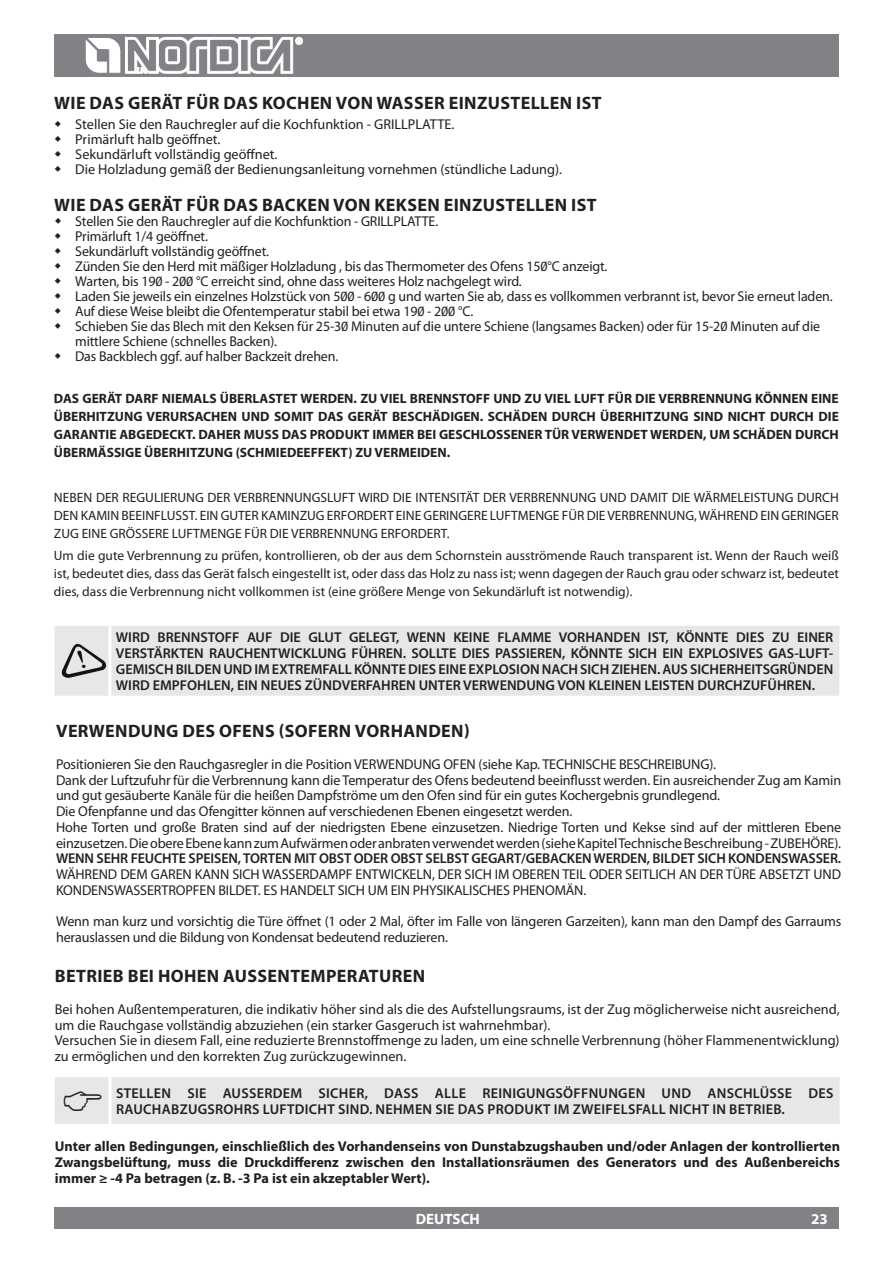
<style>
.page{position:relative;width:893px;height:1263px;background:#fff}
.page>*{position:absolute;margin:0;border:0;box-sizing:border-box;transform-origin:0 0}
.t1{font:700 18px "Myriad Pro";letter-spacing:.02em;color:#231f20}
.t2{font:700 15px "Myriad Pro";color:#fff}
.t3{font:14.25px/15px "Myriad Pro";letter-spacing:-.01em;color:#231f20}
.t4{font:600 14.25px/15.8px "Myriad Pro";color:#231f20;text-align:justify}
.t5{font:700 14.25px/15.8px "Myriad Pro";color:#231f20;text-align:justify}
.t6{font:600 14.25px/15.8px "Myriad Pro";letter-spacing:.02em;color:#231f20}
.t7{font:13.5px/18px "Myriad Pro";color:#231f20;text-align:justify}
.t8{font:700 13.5px/18px "Myriad Pro";color:#231f20;text-align:justify}
</style>
<div class="page">
<div style="left:54px;top:34px;width:785px;height:43px;background:#808285"></div>
<svg style="left:85px;top:37px;width:218px;height:37px"></svg>
<div style="left:54px;top:1208px;width:785px;height:21px;background:#808285"></div>
<div style="left:55px;top:626px;width:784px;height:70px;background:#e6e7e9"></div>
<hr style="left:108px;top:626px;width:3px;height:70px;background:#fff">
<svg style="left:61px;top:642px;width:45px;height:37px;background:#b2b4b5"></svg>
<div style="left:55px;top:1077px;width:785px;height:47px;background:#e6e7e9"></div>
<p class="t1" style="left:54px;top:91px;width:549px">WIE DAS GERÄT FÜR DAS KOCHEN VON WASSER EINZUSTELLEN IST</p>
<p class="t3" style="left:75px;top:116px;width:488px">Stellen Sie den Rauchregler auf die Kochfunktion - GRILLPLATTE.<br>Primärluft halb geöffnet.<br>Sekundärluft vollständig geöffnet.<br>Die Holzladung gemäß der Bedienungsanleitung vornehmen (stündliche Ladung).</p>
<p class="t1" style="left:54px;top:193px;width:544px">WIE DAS GERÄT FÜR DAS BACKEN VON KEKSEN EINZUSTELLEN IST</p>
<p class="t3" style="left:75px;top:213px;width:759px">Stellen Sie den Rauchregler auf die Kochfunktion - GRILLPLATTE.<br>Primärluft 1/4 geöffnet.<br>Sekundärluft vollständig geöffnet.<br>Zünden Sie den Herd mit mäßiger Holzladung , bis das Thermometer des Ofens 150°C anzeigt.<br>Warten, bis 190 - 200 °C erreicht sind, ohne dass weiteres Holz nachgelegt wird.<br>Laden Sie jeweils ein einzelnes Holzstück von 500 - 600 g und warten Sie ab, dass es vollkommen verbrannt ist, bevor Sie erneut laden.<br>Auf diese Weise bleibt die Ofentemperatur stabil bei etwa 190 - 200 °C.<br>Schieben Sie das Blech mit den Keksen für 25-30 Minuten auf die untere Schiene (langsames Backen) oder für 15-20 Minuten auf die mittlere Schiene (schnelles Backen).<br>Das Backblech ggf. auf halber Backzeit drehen.</p>
<p class="t8" style="left:54px;top:389px;width:786px">DAS GERÄT DARF NIEMALS ÜBERLASTET WERDEN. ZU VIEL BRENNSTOFF UND ZU VIEL LUFT FÜR DIE VERBRENNUNG KÖNNEN EINE ÜBERHITZUNG VERURSACHEN UND SOMIT DAS GERÄT BESCHÄDIGEN. SCHÄDEN DURCH ÜBERHITZUNG SIND NICHT DURCH DIE GARANTIE ABGEDECKT. DAHER MUSS DAS PRODUKT IMMER BEI GESCHLOSSENER TÜR VERWENDET WERDEN, UM SCHÄDEN DURCH ÜBERMÄSSIGE ÜBERHITZUNG (SCHMIEDEEFFEKT) ZU VERMEIDEN.</p>
<p class="t7" style="left:54px;top:488px;width:786px">NEBEN DER REGULIERUNG DER VERBRENNUNGSLUFT WIRD DIE INTENSITÄT DER VERBRENNUNG UND DAMIT DIE WÄRMELEISTUNG DURCH DEN KAMIN BEEINFLUSST. EIN GUTER KAMINZUG ERFORDERT EINE GERINGERE LUFTMENGE FÜR DIE VERBRENNUNG, WÄHREND EIN GERINGER ZUG EINE GRÖSSERE LUFTMENGE FÜR DIE VERBRENNUNG ERFORDERT.</p>
<p class="t7" style="left:54px;top:546px;width:786px">Um die gute Verbrennung zu prüfen, kontrollieren, ob der aus dem Schornstein ausströmende Rauch transparent ist. Wenn der Rauch weiß ist, bedeutet dies, dass das Gerät falsch eingestellt ist, oder dass das Holz zu nass ist; wenn dagegen der Rauch grau oder schwarz ist, bedeutet dies, dass die Verbrennung nicht vollkommen ist (eine größere Menge von Sekundärluft ist notwendig).</p>
<p class="t4" style="left:116px;top:629px;width:719px">WIRD BRENNSTOFF AUF DIE GLUT GELEGT, WENN KEINE FLAMME VORHANDEN IST, KÖNNTE DIES ZU EINER VERSTÄRKTEN RAUCHENTWICKLUNG FÜHREN. SOLLTE DIES PASSIEREN, KÖNNTE SICH EIN EXPLOSIVES GAS-LUFT-GEMISCH BILDEN UND IM EXTREMFALL KÖNNTE DIES EINE EXPLOSION NACH SICH ZIEHEN. AUS SICHERHEITSGRÜNDEN WIRD EMPFOHLEN, EIN NEUES ZÜNDVERFAHREN UNTER VERWENDUNG VON KLEINEN LEISTEN DURCHZUFÜHREN.</p>
<p class="t1" style="left:56px;top:719px;width:415px">VERWENDUNG DES OFENS (SOFERN VORHANDEN)</p>
<p class="t3" style="left:56px;top:756px;width:787px;line-height:15.8px">Positionieren Sie den Rauchgasregler in die Position VERWENDUNG OFEN (siehe Kap. TECHNISCHE BESCHREIBUNG).<br>Dank der Luftzufuhr für die Verbrennung kann die Temperatur des Ofens bedeutend beeinflusst werden. Ein ausreichender Zug am Kamin und gut gesäuberte Kanäle für die heißen Dampfströme um den Ofen sind für ein gutes Kochergebnis grundlegend.<br>Die Ofenpfanne und das Ofengitter können auf verschiedenen Ebenen eingesetzt werden.<br>Hohe Torten und große Braten sind auf der niedrigsten Ebene einzusetzen. Niedrige Torten und Kekse sind auf der mittleren Ebene einzusetzen. Die obere Ebene kann zum Aufwärmen oder anbraten verwendet werden (siehe Kapitel Technische Beschreibung - ZUBEHÖRE).</p>
<p class="t4" style="left:56px;top:850px;width:787px">WENN SEHR FEUCHTE SPEISEN, TORTEN MIT OBST ODER OBST SELBST GEGART/GEBACKEN WERDEN, BILDET SICH KONDENSWASSER.</p>
<p class="t3" style="left:56px;top:866px;width:787px;line-height:15.8px">WÄHREND DEM GAREN KANN SICH WASSERDAMPF ENTWICKELN, DER SICH IM OBEREN TEIL ODER SEITLICH AN DER TÜRE ABSETZT UND<br>KONDENSWASSERTROPFEN BILDET. ES HANDELT SICH UM EIN PHYSIKALISCHES PHENOMÄN.</p>
<p class="t3" style="left:56px;top:913px;width:787px;line-height:15.8px">Wenn man kurz und vorsichtig die Türe öffnet (1 oder 2 Mal, öfter im Falle von längeren Garzeiten), kann man den Dampf des Garraums herauslassen und die Bildung von Kondensat bedeutend reduzieren.</p>
<p class="t1" style="left:55px;top:965px;width:372px">BETRIEB BEI HOHEN AUSSENTEMPERATUREN</p>
<p class="t3" style="left:55px;top:1001px;width:786px;line-height:15.8px">Bei hohen Außentemperaturen, die indikativ höher sind als die des Aufstellungsraums, ist der Zug möglicherweise nicht ausreichend, um die Rauchgase vollständig abzuziehen (ein starker Gasgeruch ist wahrnehmbar).<br>Versuchen Sie in diesem Fall, eine reduzierte Brennstoffmenge zu laden, um eine schnelle Verbrennung (höher Flammenentwicklung) zu ermöglichen und den korrekten Zug zurückzugewinnen.</p>
<p class="t6" style="left:116px;top:1085px;width:719px">STELLEN SIE AUSSERDEM SICHER, DASS ALLE REINIGUNGSÖFFNUNGEN UND ANSCHLÜSSE DES<br>RAUCHABZUGSROHRS LUFTDICHT SIND. NEHMEN SIE DAS PRODUKT IM ZWEIFELSFALL NICHT IN BETRIEB.</p>
<p class="t5" style="left:55px;top:1138px;width:787px">Unter allen Bedingungen, einschließlich des Vorhandenseins von Dunstabzugshauben und/oder Anlagen der kontrollierten Zwangsbelüftung, muss die Druckdifferenz zwischen den Installationsräumen des Generators und des Außenbereichs immer ≥ -4 Pa betragen (z. B. -3 Pa ist ein akzeptabler Wert).</p>
<p class="t2" style="left:416px;top:1209px;width:66px">DEUTSCH</p>
<p class="t2" style="left:811px;top:1209px;width:18px">23</p>
</div>
